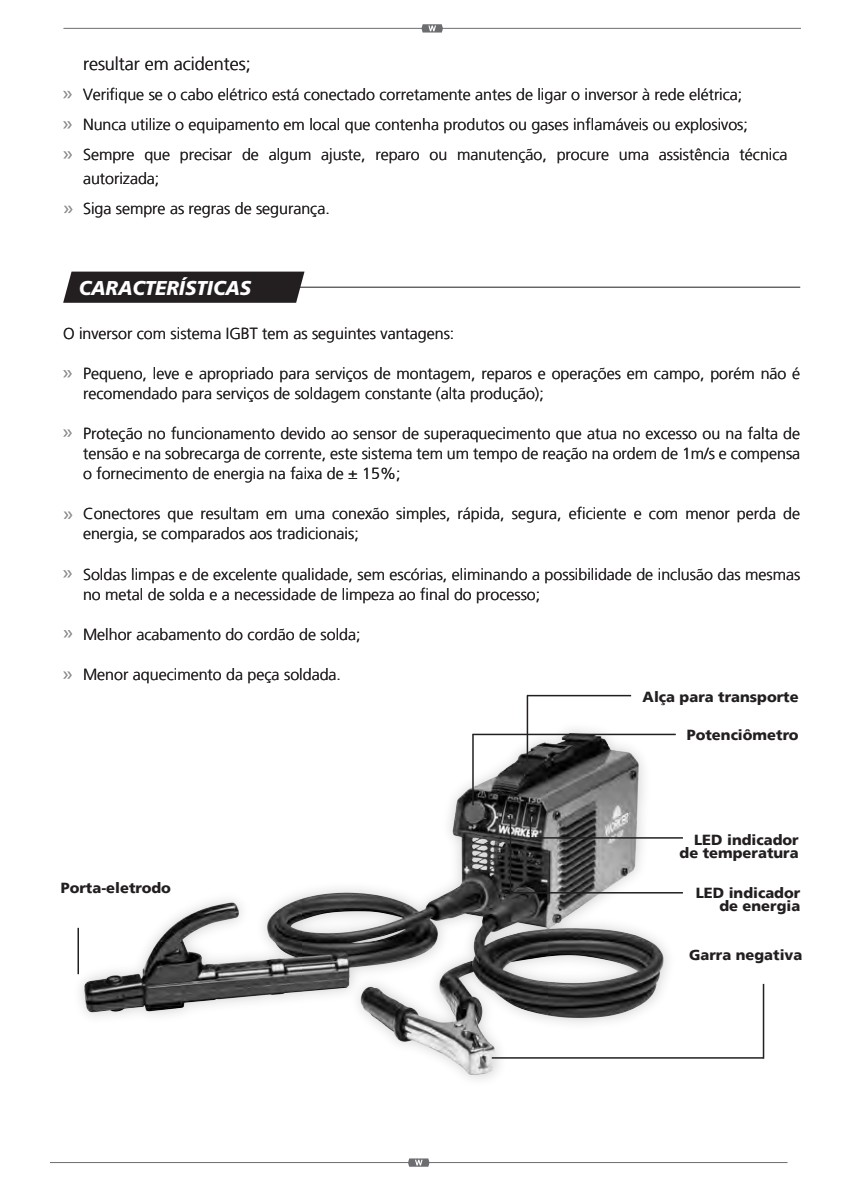
<style>
.page{position:relative;width:851px;height:1191px;background:#fff}
.page>*{position:absolute;margin:0;border:0;box-sizing:border-box;transform-origin:0 0}
.t1{font:italic 900 20px "Frutiger";color:#fff;scale:.93 1}
.t2{font:300 18px "Frutiger LT";color:#231f20}
.t3{font:300 16px/20px "Frutiger LT";color:#231f20}
.t4{font:900 14.6px/13.4px "Frutiger LT";color:#231f20;text-align:right}
</style>
<div class="page">
<hr style="left:63px;top:28px;width:737px;height:1px;background:#6c6d70">
<svg style="left:421px;top:24px;width:22px;height:9px"></svg>
<hr style="left:50px;top:1162px;width:737px;height:1px;background:#6c6d70">
<svg style="left:408px;top:1158px;width:21px;height:8px"></svg>
<svg style="left:63px;top:271px;width:241px;height:32px;background:#2f2b2c"></svg>
<hr style="left:294px;top:287px;width:506px;height:1px;background:#231f20">
<svg style="left:63px;top:570px;width:9px;height:7px"></svg>
<svg style="left:63px;top:370px;width:9px;height:7px"></svg>
<svg style="left:63px;top:429px;width:9px;height:8px"></svg>
<svg style="left:64px;top:511px;width:8px;height:8px"></svg>
<svg style="left:63px;top:630px;width:9px;height:7px"></svg>
<svg style="left:63px;top:671px;width:9px;height:8px"></svg>
<svg style="left:63px;top:91px;width:9px;height:7px"></svg>
<svg style="left:63px;top:121px;width:9px;height:7px"></svg>
<svg style="left:63px;top:151px;width:9px;height:8px"></svg>
<svg style="left:64px;top:206px;width:9px;height:7px"></svg>
<img style="left:77px;top:696px;width:625px;height:383px">
<hr style="left:77px;top:927px;width:2px;height:47px;background:#231f20">
<hr style="left:491px;top:1057px;width:272px;height:1px;background:#231f20">
<hr style="left:762px;top:984px;width:2px;height:74px;background:#231f20">
<hr style="left:472px;top:733px;width:203px;height:2px;background:#231f20">
<hr style="left:530px;top:837px;width:152px;height:1px;background:#231f20">
<hr style="left:472px;top:734px;width:1px;height:71px;background:#231f20">
<hr style="left:526px;top:695px;width:2px;height:66px;background:#231f20">
<hr style="left:529px;top:816px;width:2px;height:22px;background:#231f20">
<hr style="left:510px;top:892px;width:172px;height:1px;background:#231f20">
<hr style="left:509px;top:815px;width:2px;height:78px;background:#231f20">
<hr style="left:526px;top:695px;width:105px;height:1px;background:#231f20">
<p class="t2" style="left:83px;top:54px;width:169px">resultar em acidentes;</p>
<p class="t3" style="left:83px;top:80px;width:706px;line-height:30px">Verifique se o cabo elétrico está conectado corretamente antes de ligar o inversor à rede elétrica;<br>Nunca utilize o equipamento em local que contenha produtos ou gases inflamáveis ou explosivos;<br>Sempre que precisar de algum ajuste, reparo ou manutenção, procure uma assistência técnica</p>
<p class="t3" style="left:83px;top:164px;width:248px;line-height:30px">autorizada;<br>Siga sempre as regras de segurança.</p>
<p class="t1" style="left:79px;top:276px;width:187px">CARACTERÍSTICAS</p>
<p class="t3" style="left:63px;top:324px;width:393px">O inversor com sistema IGBT tem as seguintes vantagens:</p>
<p class="t3" style="left:83px;top:364px;width:718px">Pequeno, leve e apropriado para serviços de montagem, reparos e operações em campo, porém não é recomendado para serviços de soldagem constante (alta produção);</p>
<p class="t3" style="left:83px;top:424px;width:718px;text-align:justify">Proteção no funcionamento devido ao sensor de superaquecimento que atua no excesso ou na falta de tensão e na sobrecarga de corrente, este sistema tem um tempo de reação na ordem de 1m/s e compensa o fornecimento de energia na faixa de ± 15%;</p>
<p class="t3" style="left:83px;top:504px;width:718px">Conectores que resultam em uma conexão simples, rápida, segura, eficiente e com menor perda de energia, se comparados aos tradicionais;</p>
<p class="t3" style="left:83px;top:564px;width:718px">Soldas limpas e de excelente qualidade, sem escórias, eliminando a possibilidade de inclusão das mesmas no metal de solda e a necessidade de limpeza ao final do processo;</p>
<p class="t3" style="left:83px;top:624px;width:279px">Melhor acabamento do cordão de solda;</p>
<p class="t3" style="left:83px;top:664px;width:259px">Menor aquecimento da peça soldada.</p>
<p class="t4" style="left:642px;top:690px;width:157px">Alça para transporte</p>
<p class="t4" style="left:686px;top:728px;width:113px">Potenciômetro</p>
<p class="t4" style="left:61px;top:881px;width:112px">Porta-eletrodo</p>
<p class="t4" style="left:679px;top:832px;width:120px">LED indicador de temperatura</p>
<p class="t4" style="left:695px;top:886px;width:106px">LED indicador de energia</p>
<p class="t4" style="left:689px;top:948px;width:115px">Garra negativa</p>
</div>
